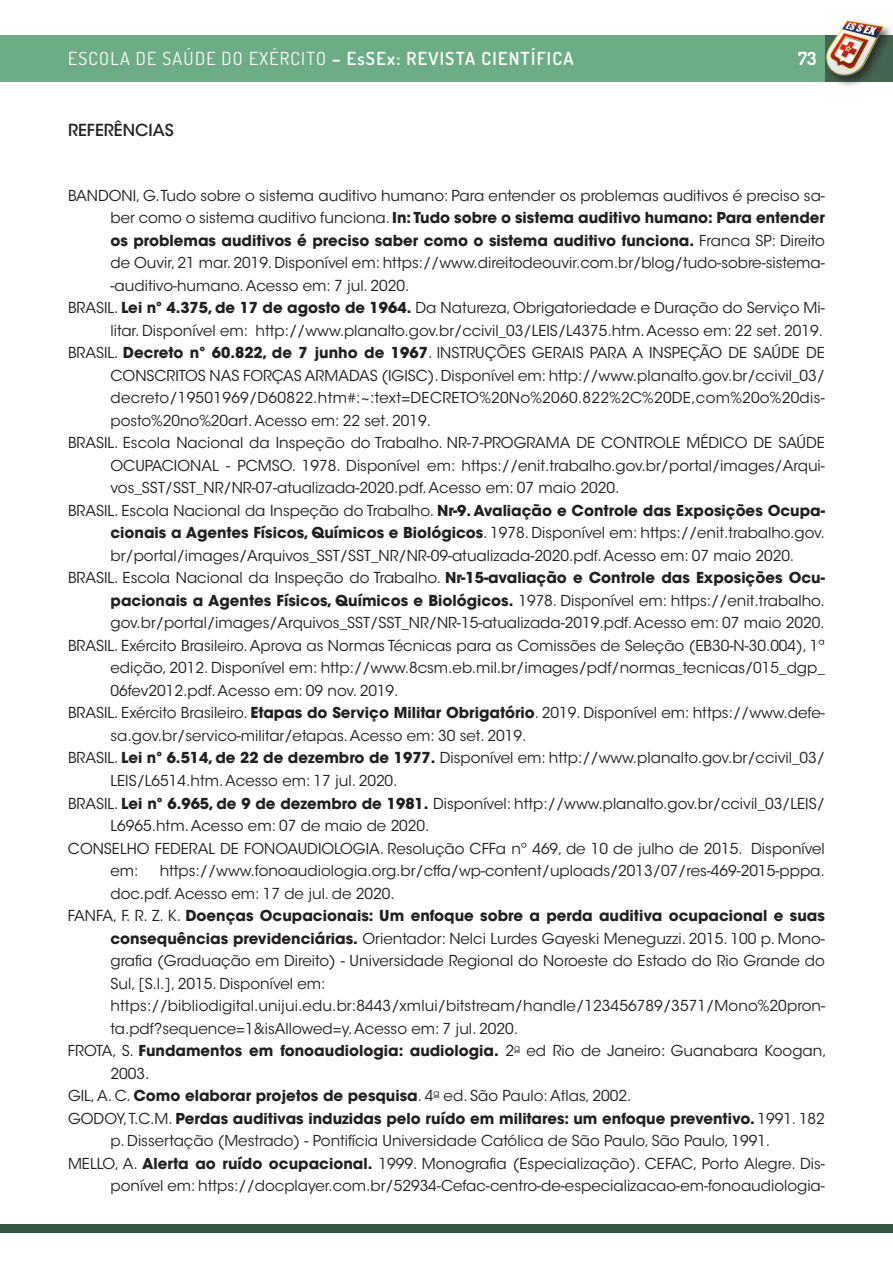
<style>
.page{position:relative;width:893px;height:1276px;background:#fff}
.page>*{position:absolute;margin:0;border:0;box-sizing:border-box;transform-origin:0 0}
.t1{font:18px "Dosis";letter-spacing:.07em;color:#fff}
.t2{font:700 18px "Dosis";color:#fff}
.t3{font:500 16.5px "ITC Avant Garde Std";color:#231f20}
.t4{font:15px "ITC Avant Garde Std";color:#231f20}
.t5{font:700 15px "ITC Avant Garde Std";color:#231f20}
.t6{font:15px "ITC Avant Garde Std";letter-spacing:.02em;color:#231f20}
.s1{font-weight:700}
.s2{font-weight:600}
.s3{font-weight:400}
</style>
<div class="page">
<div style="left:0;top:1224px;width:893px;height:8px;background:#375543"></div>
<div style="left:0;top:35px;width:825px;height:47px;background:#6dad86"></div>
<div style="left:823px;top:18px;width:70px;height:70px;background:#231f20;opacity:.81"></div>
<img style="left:823px;top:18px;width:66px;height:65px">
<p class="t1" style="left:68px;top:47px;width:507px">ESCOLA DE SAÚDE DO EXÉRCITO <span class="s1">–</span> <span class="s2">EsSEx: REVISTA CIENTÍFICA</span></p>
<p class="t2" style="left:798px;top:47px;width:20px">73</p>
<p class="t3" style="left:68px;top:119px;width:107px">REFERÊNCIAS</p>
<p class="t4" style="left:68px;top:186px;width:758px">BANDONI, G. Tudo sobre o sistema auditivo humano: Para entender os problemas auditivos é preciso sa-</p>
<p class="t5" style="left:111px;top:208px;width:716px"><span class="s3">ber como o sistema auditivo funciona.</span> In: Tudo sobre o sistema auditivo humano: Para entender</p>
<p class="t5" style="left:111px;top:230px;width:716px">os problemas auditivos é preciso saber como o sistema auditivo funciona. <span class="s3">Franca SP: Direito</span></p>
<p class="t4" style="left:111px;top:254px;width:716px">de Ouvir, 21 mar. 2019. Disponível em: https://www.direitodeouvir.com.br/blog/tudo-sobre-sistema-</p>
<p class="t4" style="left:111px;top:276px;width:300px">-auditivo-humano. Acesso em: 7 jul. 2020.</p>
<p class="t4" style="left:68px;top:299px;width:758px">BRASIL. <span class="s1">Lei nº 4.375, de 17 de agosto de 1964.</span> Da Natureza, Obrigatoriedade e Duração do Serviço Mi-</p>
<p class="t4" style="left:111px;top:321px;width:714px">litar. Disponível em: http://www.planalto.gov.br/ccivil_03/LEIS/L4375.htm. Acesso em: 22 set. 2019.</p>
<p class="t4" style="left:68px;top:344px;width:758px">BRASIL. <span class="s1">Decreto nº 60.822, de 7 junho de 1967</span>. INSTRUÇÕES GERAIS PARA A INSPEÇÃO DE SAÚDE DE</p>
<p class="t4" style="left:111px;top:366px;width:716px">CONSCRITOS NAS FORÇAS ARMADAS (IGISC). Disponível em: http://www.planalto.gov.br/ccivil_03/</p>
<p class="t6" style="left:111px;top:389px;width:716px">decreto/19501969/D60822.htm#:~:text=DECRETO%20No%2060.822%2C%20DE,com%20o%20dis-</p>
<p class="t4" style="left:111px;top:411px;width:322px">posto%20no%20art. Acesso em: 22 set. 2019.</p>
<p class="t4" style="left:68px;top:434px;width:758px">BRASIL. Escola Nacional da Inspeção do Trabalho. NR-7-PROGRAMA DE CONTROLE MÉDICO DE SAÚDE</p>
<p class="t4" style="left:111px;top:456px;width:716px">OCUPACIONAL - PCMSO. 1978. Disponível em: https://enit.trabalho.gov.br/portal/images/Arqui-</p>
<p class="t4" style="left:111px;top:479px;width:510px">vos_SST/SST_NR/NR-07-atualizada-2020.pdf. Acesso em: 07 maio 2020.</p>
<p class="t4" style="left:68px;top:501px;width:758px">BRASIL. Escola Nacional da Inspeção do Trabalho. <span class="s1">Nr-9. Avaliação e Controle das Exposições Ocupa-</span></p>
<p class="t4" style="left:111px;top:524px;width:716px"><span class="s1">cionais a Agentes Físicos, Químicos e Biológicos</span>. 1978. Disponível em: https://enit.trabalho.gov.</p>
<p class="t4" style="left:111px;top:546px;width:685px">br/portal/images/Arquivos_SST/SST_NR/NR-09-atualizada-2020.pdf. Acesso em: 07 maio 2020.</p>
<p class="t4" style="left:68px;top:569px;width:758px">BRASIL. Escola Nacional da Inspeção do Trabalho. <span class="s1">Nr-15-avaliação e Controle das Exposições Ocu-</span></p>
<p class="t5" style="left:111px;top:590px;width:716px">pacionais a Agentes Físicos, Químicos e Biológicos. <span class="s3">1978. Disponível em: https://enit.trabalho.</span></p>
<p class="t4" style="left:111px;top:614px;width:716px">gov.br/portal/images/Arquivos_SST/SST_NR/NR-15-atualizada-2019.pdf. Acesso em: 07 maio 2020.</p>
<p class="t4" style="left:68px;top:636px;width:758px">BRASIL. Exército Brasileiro. Aprova as Normas Técnicas para as Comissões de Seleção (EB30-N-30.004), 1ª</p>
<p class="t4" style="left:111px;top:659px;width:716px">edição, 2012. Disponível em: http://www.8csm.eb.mil.br/images/pdf/normas_tecnicas/015_dgp_</p>
<p class="t4" style="left:111px;top:681px;width:290px">06fev2012.pdf. Acesso em: 09 nov. 2019.</p>
<p class="t4" style="left:68px;top:704px;width:758px">BRASIL. Exército Brasileiro. <span class="s1">Etapas do Serviço Militar Obrigatório</span>. 2019. Disponível em: https://www.defe-</p>
<p class="t4" style="left:111px;top:726px;width:417px">sa.gov.br/servico-militar/etapas. Acesso em: 30 set. 2019.</p>
<p class="t4" style="left:68px;top:749px;width:758px">BRASIL. <span class="s1">Lei nº 6.514, de 22 de dezembro de 1977.</span> Disponível em: http://www.planalto.gov.br/ccivil_03/</p>
<p class="t4" style="left:111px;top:771px;width:289px">LEIS/L6514.htm. Acesso em: 17 jul. 2020.</p>
<p class="t4" style="left:68px;top:794px;width:758px">BRASIL. <span class="s1">Lei nº 6.965, de 9 de dezembro de 1981.</span> Disponível: http://www.planalto.gov.br/ccivil_03/LEIS/</p>
<p class="t4" style="left:111px;top:816px;width:321px">L6965.htm. Acesso em: 07 de maio de 2020.</p>
<p class="t4" style="left:68px;top:839px;width:758px">CONSELHO FEDERAL DE FONOAUDIOLOGIA. Resolução CFFa nº 469, de 10 de julho de 2015. Disponível</p>
<p class="t4" style="left:111px;top:861px;width:30px">em:</p>
<p class="t4" style="left:160px;top:861px;width:667px">https://www.fonoaudiologia.org.br/cffa/wp-content/uploads/2013/07/res-469-2015-pppa.</p>
<p class="t4" style="left:111px;top:884px;width:286px">doc.pdf. Acesso em: 17 de jul. de 2020.</p>
<p class="t5" style="left:68px;top:905px;width:758px"><span class="s3">FANFA, F. R. Z. K.</span> Doenças Ocupacionais: Um enfoque sobre a perda auditiva ocupacional e suas</p>
<p class="t4" style="left:111px;top:929px;width:716px"><span class="s1">consequências previdenciárias.</span> Orientador: Nelci Lurdes Gayeski Meneguzzi. 2015. 100 p. Mono-</p>
<p class="t4" style="left:111px;top:951px;width:716px">grafia (Graduação em Direito) - Universidade Regional do Noroeste do Estado do Rio Grande do</p>
<p class="t4" style="left:111px;top:974px;width:216px">Sul, [S.l.], 2015. Disponível em:</p>
<p class="t4" style="left:111px;top:996px;width:716px">https://bibliodigital.unijui.edu.br:8443/xmlui/bitstream/handle/123456789/3571/Mono%20pron-</p>
<p class="t4" style="left:111px;top:1019px;width:409px">ta.pdf?sequence=1&amp;isAllowed=y. Acesso em: 7 jul. 2020.</p>
<p class="t4" style="left:68px;top:1041px;width:760px">FROTA, S. <span class="s1">Fundamentos em fonoaudiologia: audiologia.</span> 2<sup>a</sup> ed Rio de Janeiro: Guanabara Koogan,</p>
<p class="t4" style="left:111px;top:1064px;width:40px">2003.</p>
<p class="t4" style="left:68px;top:1086px;width:565px">GIL, A. C. <span class="s1">Como elaborar projetos de pesquisa</span>. 4<sup>a</sup> ed. São Paulo: Atlas, 2002.</p>
<p class="t5" style="left:68px;top:1108px;width:758px"><span class="s3">GODOY, T.C.M.</span> Perdas auditivas induzidas pelo ruído em militares: um enfoque preventivo. <span class="s3">1991. 182</span></p>
<p class="t4" style="left:111px;top:1131px;width:661px">p. Dissertação (Mestrado) - Pontifícia Universidade Católica de São Paulo, São Paulo, 1991.</p>
<p class="t4" style="left:68px;top:1154px;width:758px">MELLO, A. <span class="s1">Alerta ao ruído ocupacional.</span> 1999. Monografia (Especialização). CEFAC, Porto Alegre. Dis-</p>
<p class="t4" style="left:111px;top:1176px;width:716px">ponível em: https://docplayer.com.br/52934-Cefac-centro-de-especializacao-em-fonoaudiologia-</p>
</div>
